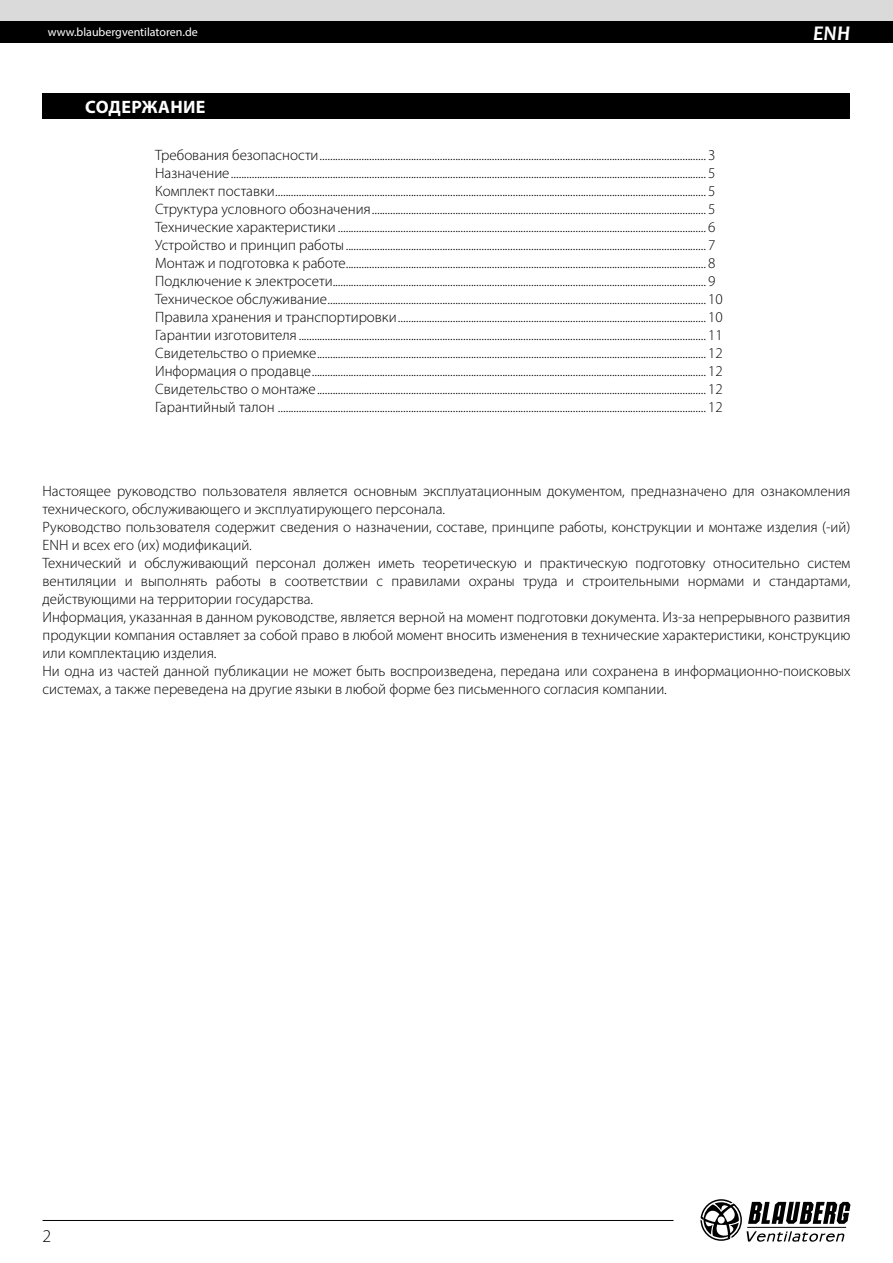
<style>
.page{position:relative;width:893px;height:1263px;background:#fff}
.page>*{position:absolute;margin:0;border:0;box-sizing:border-box;transform-origin:0 0}
.t1{font:italic 700 21px "Candara";color:#fff}
.t2{font:700 18px "Myriad Pro";letter-spacing:.02em;color:#fff}
.t3{font:300 18px "Myriad Pro";color:#000}
.t4{font:300 15px/18px "Myriad Pro";color:#000}
.t5{font:12px "Myriad Pro";color:#fff}
</style>
<div class="page">
<div style="left:0;top:0;width:893px;height:21px;background:#dadada"></div>
<div style="left:0;top:21px;width:893px;height:22px;background:#000"></div>
<svg style="left:700px;top:1199px;width:150px;height:43px"></svg>
<hr style="left:43px;top:1220px;width:631px;height:1px;background:#000">
<div style="left:43px;top:94px;width:807px;height:25px;background:#000"></div>
<p class="t5" style="left:48px;top:25px;width:152px">www.blaubergventilatoren.de</p>
<h1 class="t1" style="left:813px;top:20px;width:39px">ENH</h1>
<p class="t2" style="left:85px;top:95px;width:122px">СОДЕРЖАНИЕ</p>
<p class="t4" style="left:155px;top:146px;width:569px">Требования безопасности.................................................................................................................................................... 3<br>Назначение...................................................................................................................................................................................... 5<br>Комплект поставки..................................................................................................................................................................... 5<br>Структура условного обозначения................................................................................................................................ 5<br>Технические характеристики ............................................................................................................................................. 6<br>Устройство и принцип работы.......................................................................................................................................... 7<br>Монтаж и подготовка к работе.......................................................................................................................................... 8<br>Подключение к электросети............................................................................................................................................... 9<br>Техническое обслуживание................................................................................................................................................. 10<br>Правила хранения и транспортировки...................................................................................................................... 10<br>Гарантии изготовителя ............................................................................................................................................................ 11<br>Свидетельство о приемке..................................................................................................................................................... 12<br>Информация о продавце....................................................................................................................................................... 12<br>Свидетельство о монтаже..................................................................................................................................................... 12<br>Гарантийный талон .................................................................................................................................................................... 12</p>
<p class="t4" style="left:43px;top:482px;width:809px">Настоящее руководство пользователя является основным эксплуатационным документом, предназначено для ознакомления технического, обслуживающего и эксплуатирующего персонала.<br>Руководство пользователя содержит сведения о назначении, составе, принципе работы, конструкции и монтаже изделия (-ий)<br>ENH и всех его (их) модификаций.<br>Технический и обслуживающий персонал должен иметь теоретическую и практическую подготовку относительно систем вентиляции и выполнять работы в соответствии с правилами охраны труда и строительными нормами и стандартами, действующими на территории государства.<br>Информация, указанная в данном руководстве, является верной на момент подготовки документа. Из-за непрерывного развития продукции компания оставляет за собой право в любой момент вносить изменения в технические характеристики, конструкцию или комплектацию изделия.<br>Ни одна из частей данной публикации не может быть воспроизведена, передана или сохранена в информационно-поисковых системах, а также переведена на другие языки в любой форме без письменного согласия компании.</p>
<p class="t3" style="left:43px;top:1226px;width:10px">2</p>
</div>
